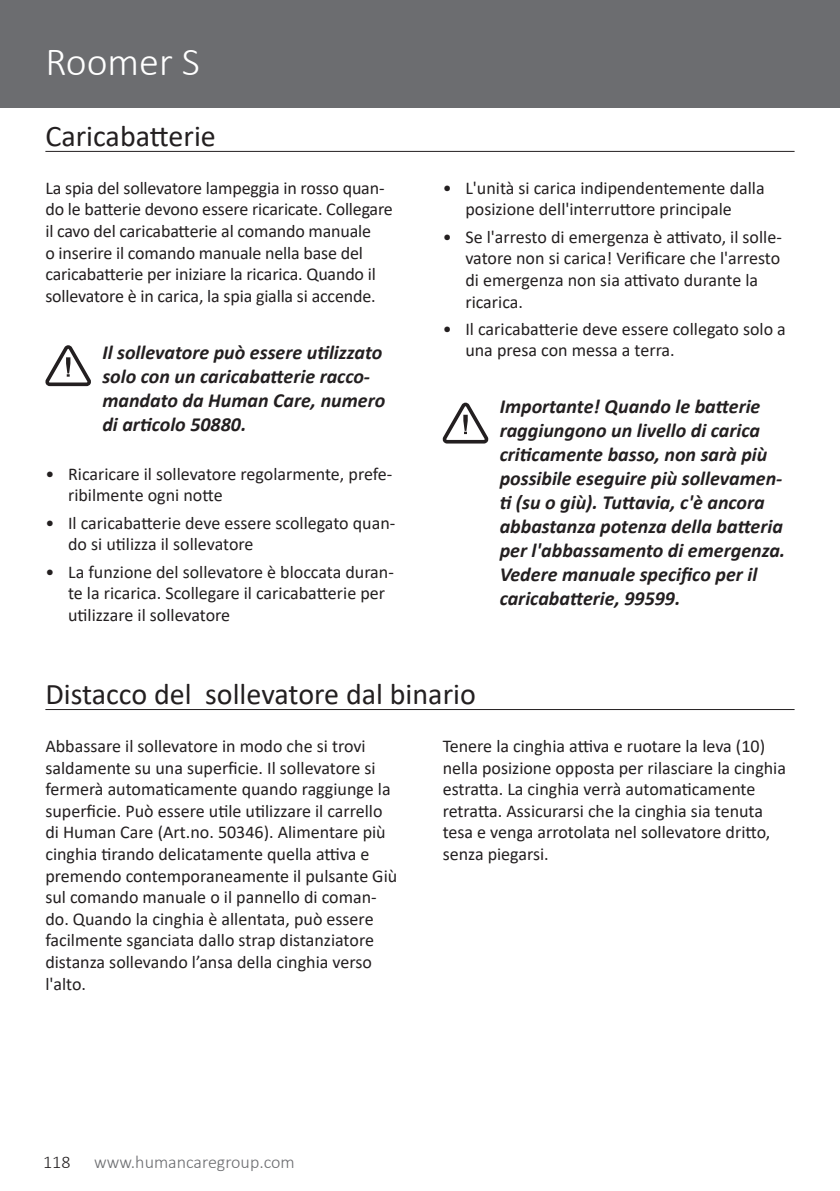
<style>
.page{position:relative;width:840px;height:1191px;background:#fff}
.page>*{position:absolute;margin:0;border:0;box-sizing:border-box;transform-origin:0 0}
.t1{font:300 40px "Calibri";color:#fff}
.Content_heading{font:30px "Calibri";color:#231f20}
.Varning_text{font:italic 700 20px/24px "Calibri";color:#231f20}
.Body_text{font:18px/21.6px "Calibri";color:#231f20}
.t2{font:300 18px "Calibri";color:#6c6d70}
.t3{font:300 18px "Calibri";color:#231f20}
</style>
<div class="page">
<div style="left:0;top:0;width:839px;height:108px;background:#6c6d70"></div>
<hr style="left:45px;top:151px;width:749px;height:1px;background:#231f20">
<hr style="left:45px;top:709px;width:749px;height:1px;background:#231f20">
<svg style="left:45px;top:345px;width:46px;height:41px"></svg>
<svg style="left:442px;top:403px;width:46px;height:40px"></svg>
<h1 class="t1" style="left:45px;top:37px;width:156px">Roomer S</h1>
<p class="Content_heading" style="left:45px;top:115px;width:172px">Caricabatterie</p>
<p class="Body_text" style="left:45px;top:177px;width:349px">La spia del sollevatore lampeggia in rosso quan&shy;do le batterie devono essere ricaricate. Collegare il cavo del caricabatterie al comando manuale<br>o inserire il comando manuale nella base del caricabatterie per iniziare la ricarica. Quando il sollevatore è in carica, la spia gialla si accende.</p>
<p class="Varning_text" style="left:102px;top:339px;width:284px">Il sollevatore può essere utilizzato solo con un caricabatterie racco&shy;mandato da Human Care, numero di articolo 50880.</p>
<p class="Body_text" style="left:68px;top:462px;width:325px;text-indent:-23px">• Ricaricare il sollevatore regolarmente, prefe&shy;ribilmente ogni notte</p>
<p class="Body_text" style="left:68px;top:511px;width:328px;text-indent:-23px">• Il caricabatterie deve essere scollegato quan&shy;do si utilizza il sollevatore</p>
<p class="Body_text" style="left:68px;top:560px;width:327px;text-indent:-23px">• La funzione del sollevatore è bloccata duran&shy;te la ricarica. Scollegare il caricabatterie per utilizzare il sollevatore</p>
<p class="Body_text" style="left:442px;top:177px;width:323px;text-align:center">• L'unità si carica indipendentemente dalla posizione dell'interruttore principale</p>
<p class="Body_text" style="left:465px;top:225px;width:318px;text-indent:-23px">• Se l'arresto di emergenza è attivato, il solle&shy;vatore non si carica! Verificare che l'arresto di emergenza non sia attivato durante la ricarica.</p>
<p class="Body_text" style="left:465px;top:317px;width:322px;text-indent:-23px">• Il caricabatterie deve essere collegato solo a una presa con messa a terra.</p>
<p class="Varning_text" style="left:499px;top:394px;width:287px">Importante! Quando le batterie raggiungono un livello di carica criticamente basso, non sarà più possibile eseguire più sollevamen&shy;ti (su o giù). Tuttavia, c'è ancora abbastanza potenza della batteria per l'abbassamento di emergenza.<br>Vedere manuale specifico per il caricabatterie, 99599.</p>
<p class="Content_heading" style="left:45px;top:673px;width:431px">Distacco del sollevatore dal binario</p>
<p class="Body_text" style="left:45px;top:734px;width:353px">Abbassare il sollevatore in modo che si trovi saldamente su una superficie. Il sollevatore si fermerà automaticamente quando raggiunge la superficie. Può essere utile utilizzare il carrello di Human Care (Art.no. 50346). Alimentare più cinghia tirando delicatamente quella attiva e premendo contemporaneamente il pulsante Giù sul comando manuale o il pannello di coman&shy;do. Quando la cinghia è allentata, può essere facilmente sganciata dallo strap distanziatore distanza sollevando l’ansa della cinghia verso l'alto.</p>
<p class="Body_text" style="left:442px;top:734px;width:345px">Tenere la cinghia attiva e ruotare la leva (10) nella posizione opposta per rilasciare la cinghia estratta. La cinghia verrà automaticamente retratta. Assicurarsi che la cinghia sia tenuta tesa e venga arrotolata nel sollevatore dritto, senza piegarsi.</p>
<p class="t3" style="left:43px;top:1151px;width:29px">118</p>
<p class="t2" style="left:94px;top:1151px;width:202px">www.humancaregroup.com</p>
</div>
